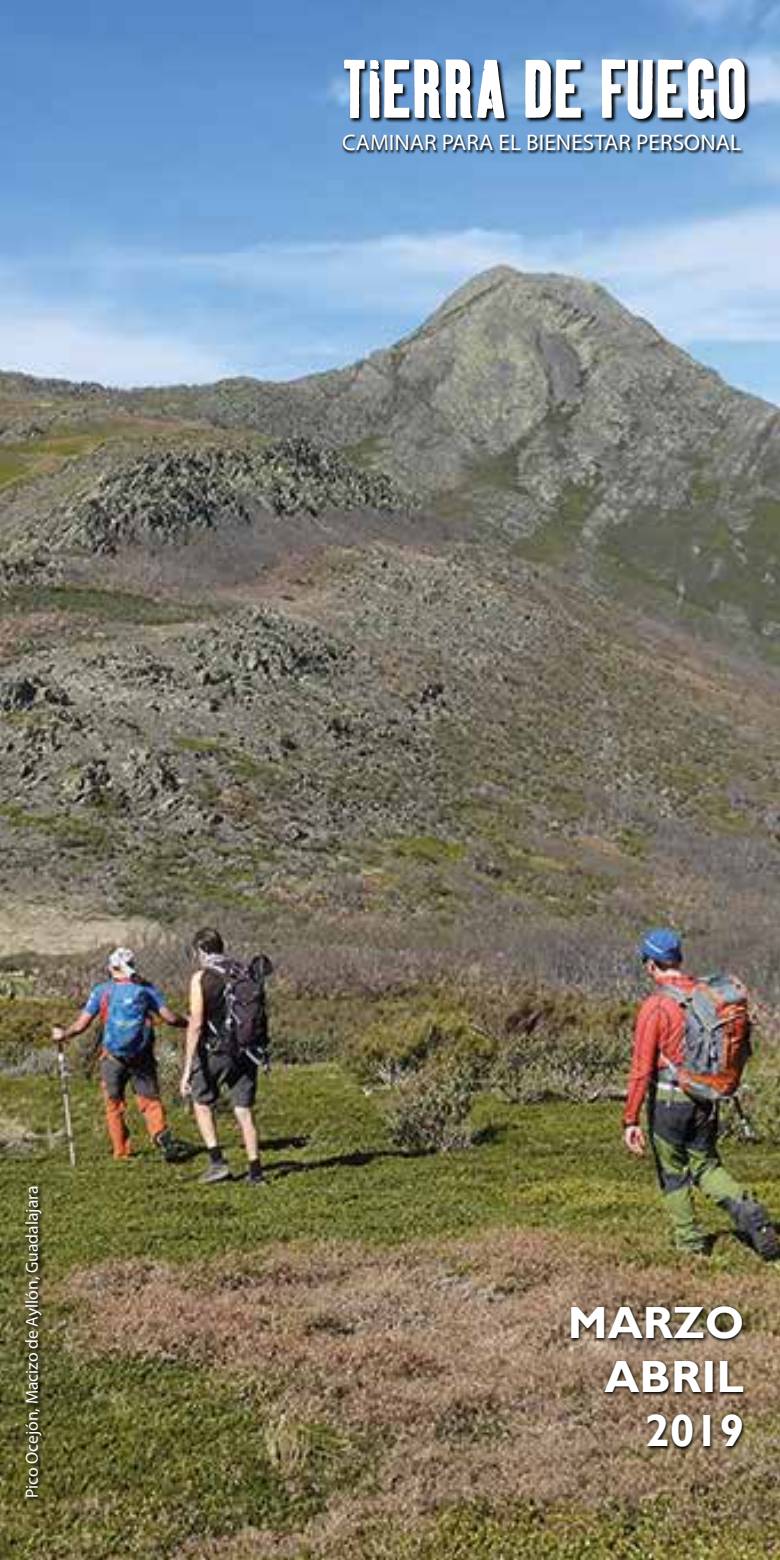
<style>
.page{position:relative;width:780px;height:1560px;background:#fff}
.page>*{position:absolute;margin:0;border:0;box-sizing:border-box;transform-origin:0 0}
.t1{font:700 45px/54px "Gill Sans";color:#fff;text-align:right}
.t2{font:22.5px "Myriad Pro";color:#fff;scale:1.04 1}
.t3{font:17.5px "Myriad Pro";color:#fff}
</style>
<div class="page">
<img style="left:0;top:0;width:780px;height:1559px">
<svg style="left:343px;top:58px;width:407px;height:67px;background:#5e84ad"></svg>
<svg style="left:344px;top:58px;width:400px;height:61px"></svg>
<svg style="left:25px;top:1186px;width:22px;height:315px;background:#535128"></svg>
<svg style="left:342px;top:134px;width:401px;height:21px;background:#557ba1"></svg>
<svg style="left:568px;top:1304px;width:178px;height:147px;background:#6e5d4a"></svg>
<p class="t2" style="left:342px;top:128px;width:385px">CAMINAR PARA EL BIENESTAR PERSONAL</p>
<p class="t3" style="left:21px;top:1497px;width:313px;rotate:-90deg">Pico Ocejón, Macizo de Ayllón, Guadalajara</p>
<h1 class="t1" style="left:568px;top:1296px;width:178px">MARZO<br>ABRIL<br>2019</h1>
</div>
